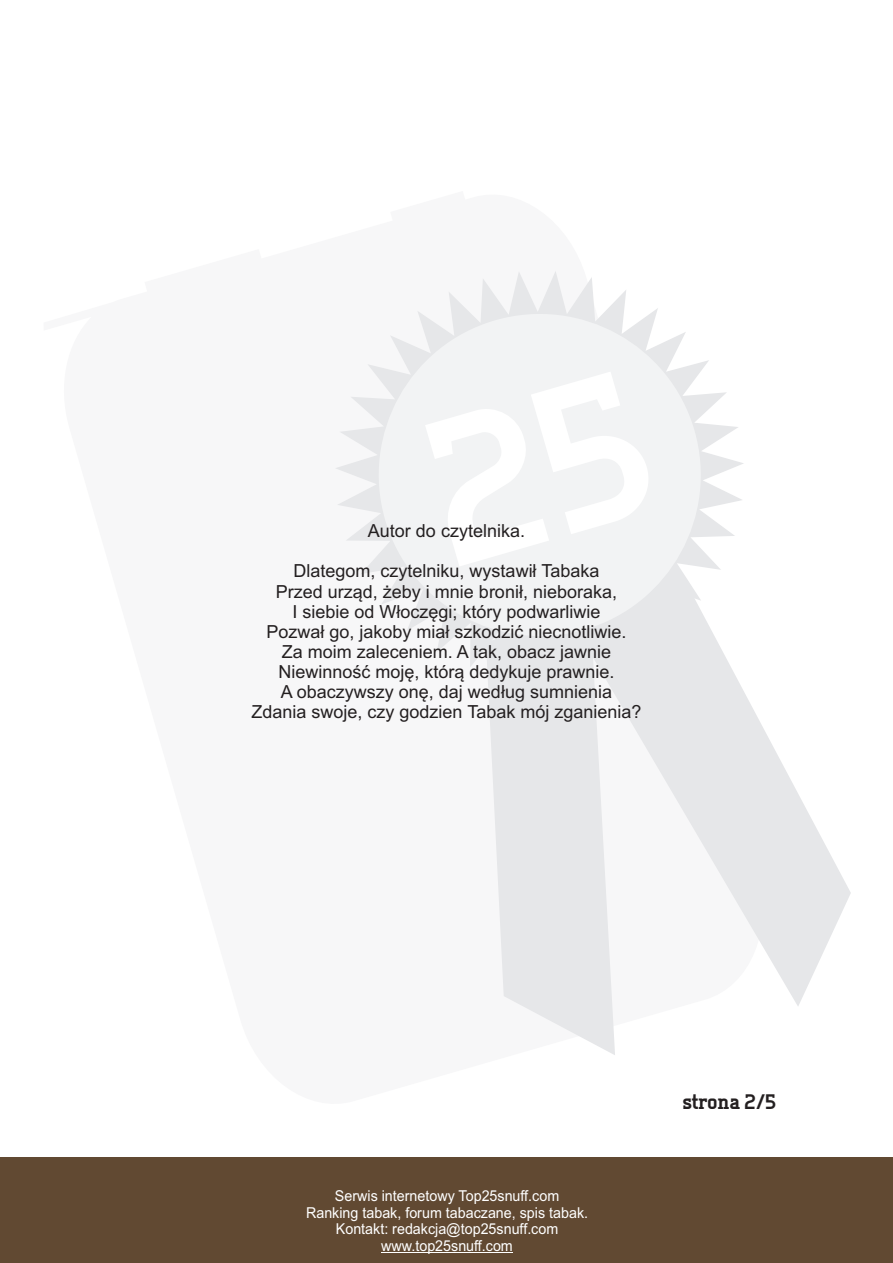
<style>
.page{position:relative;width:893px;height:1263px;background:#fff}
.page>*{position:absolute;margin:0;border:0;box-sizing:border-box;transform-origin:0 0}
.t1{font:800 21px "Tertre";color:#231f20}
.t2{font:18px/20.1px "Arial";color:#231f20;text-align:center}
.t3{font:15px/16.8px "Arial";color:#fff;text-align:center;scale:.95 1}
</style>
<div class="page">
<svg style="left:487px;top:680px;width:364px;height:375px;fill:#e6e7e9"></svg>
<svg style="left:335px;top:271px;width:409px;height:409px"></svg>
<svg style="left:360px;top:296px;width:359px;height:358px;fill:#f2f3f4"></svg>
<div style="left:0;top:1157px;width:893px;height:106px;background:#614932"></div>
<hr style="left:381px;top:1252px;width:132px;height:1px;background:#fff">
<p class="t2" style="left:368px;top:522px;width:159px">Autor do czytelnika.</p>
<p class="t2" style="left:252px;top:563px;width:391px">Dlategom, czytelniku, wystawi³ Tabaka<br>Przed urz¹d, ¿eby i mnie broni³, nieboraka,<br>I siebie od W³oczêgi; który podwarliwie<br>Pozwa³ go, jakoby mia³ szkodziæ niecnotliwie.<br>Za moim zaleceniem. A tak, obacz jawnie Niewinnoœæ mojê, któr¹ dedykuje prawnie.<br>A obaczywszy onê, daj wed³ug sumnienia Zdania swoje, czy godzien Tabak mój zganienia?</p>
<p class="t3" style="left:306px;top:1188px;width:298px">Serwis internetowy Top25snuff.com<br>Ranking tabak, forum tabaczane, spis tabak.<br>Kontakt: redakcja@top25snuff.com www.top25snuff.com</p>
<p class="t1" style="left:682px;top:1093px;width:96px">strona 2/5</p>
</div>
